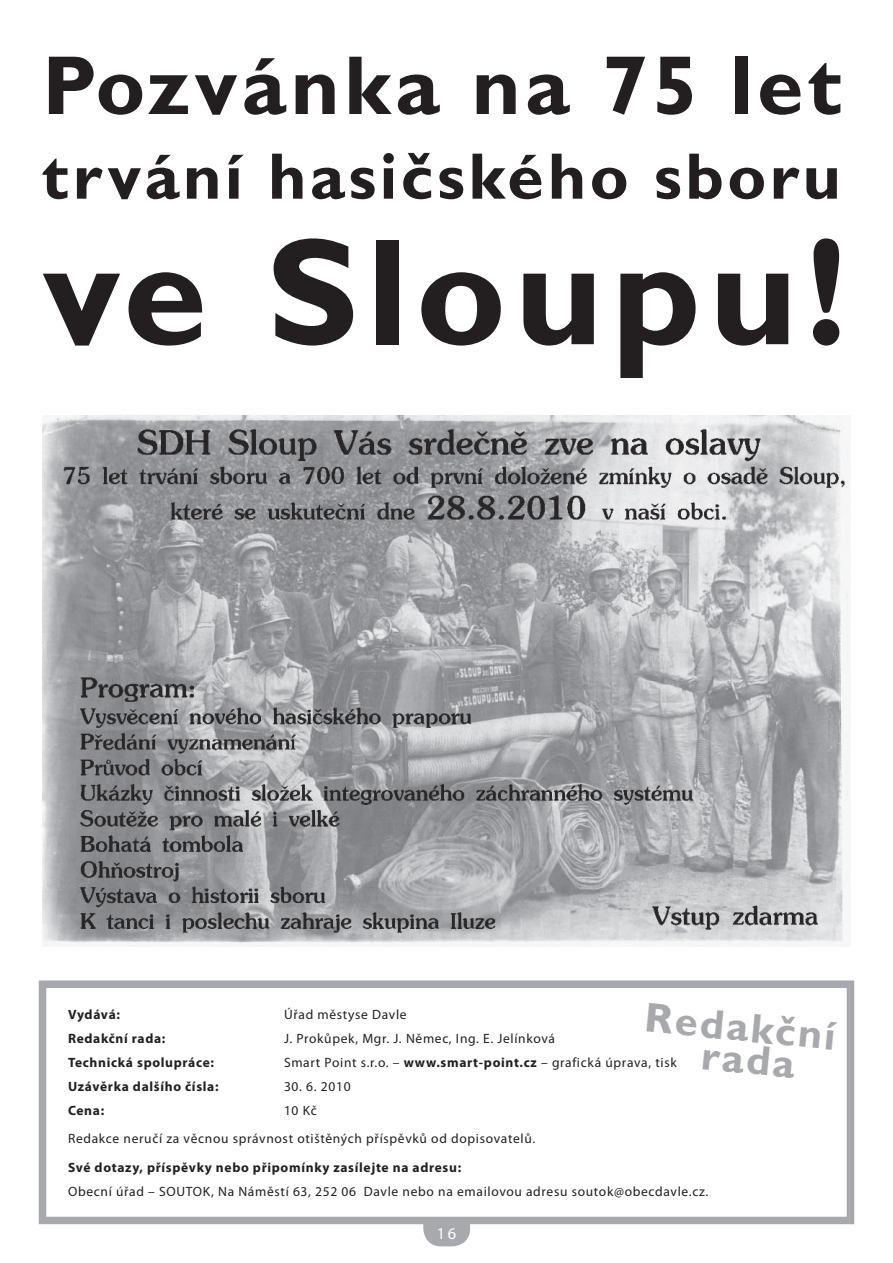
<style>
.page{position:relative;width:893px;height:1263px;background:#fff}
.page>*{position:absolute;margin:0;border:0;box-sizing:border-box;transform-origin:0 0}
.t1{font:700 153px "Gill Sans MT Pro";letter-spacing:.05em;color:#231f20}
.t2{font:700 84px "Gill Sans MT Pro";letter-spacing:.05em;color:#231f20}
.t3{font:700 66px "Gill Sans MT Pro";letter-spacing:.05em;color:#231f20}
.t4{font:700 41.7px/31.7px "Gill Sans MT Pro";color:#a8a9ad;text-align:center}
.t5{font:16.5px "Myriad Pro";color:#fff}
.t6{font:13.5px/28.2px "Myriad Pro";letter-spacing:.05em;color:#231f20;text-align:center}
.t7{font:700 13.5px "Myriad Pro";letter-spacing:.05em;color:#231f20}
.s1{font-weight:700}
</style>
<div class="page">
<div style="left:423px;top:1196px;width:47px;height:50px;background:#a8a9ad;border-radius:18px"></div>
<div style="left:359px;top:1164px;width:175px;height:56px;background:#fff"></div>
<img style="left:43px;top:415px;width:806px;height:531px">
<div style="left:39px;top:980px;width:815px;height:244px;border:8px solid #a8a9ad"></div>
<h2 class="t2" style="left:43px;top:34px;width:802px">Pozvánka na 75 let</h2>
<h3 class="t3" style="left:43px;top:135px;width:800px">trvání hasičského sboru</h3>
<h1 class="t1" style="left:43px;top:198px;width:806px">ve Sloupu!</h1>
<h3 class="t4" style="left:647px;top:1000px;width:193px;rotate:6deg">Redakční rada</h3>
<p class="t7" style="left:68px;top:1007px;width:54px">Vydává:</p>
<p class="t6" style="left:284px;top:1001px;width:124px">Úřad městyse Davle</p>
<p class="t7" style="left:68px;top:1031px;width:99px">Redakční rada:</p>
<p class="t6" style="left:284px;top:1025px;width:272px">J. Prokůpek, Mgr. J. Němec, Ing. E. Jelínková</p>
<p class="t7" style="left:68px;top:1055px;width:147px">Technická spolupráce:</p>
<p class="t6" style="left:284px;top:1049px;width:394px">Smart Point s.r.o. – <span class="s1">www.smart-point.cz</span> – grafická úprava, tisk</p>
<p class="t7" style="left:68px;top:1079px;width:152px">Uzávěrka dalšího čísla:</p>
<p class="t6" style="left:284px;top:1073px;width:68px">30. 6. 2010</p>
<p class="t7" style="left:68px;top:1103px;width:38px">Cena:</p>
<p class="t6" style="left:68px;top:1097px;width:469px">10 Kč<br>Redakce neručí za věcnou správnost otištěných příspěvků od dopisovatelů.</p>
<p class="t7" style="left:68px;top:1159px;width:395px">Své dotazy, příspěvky nebo připomínky zasílejte na adresu:</p>
<p class="t6" style="left:68px;top:1177px;width:642px">Obecní úřad – SOUTOK, Na Náměstí 63, 252 06 Davle nebo na emailovou adresu soutok@obecdavle.cz.</p>
<p class="t5" style="left:437px;top:1224px;width:21px">16</p>
</div>
